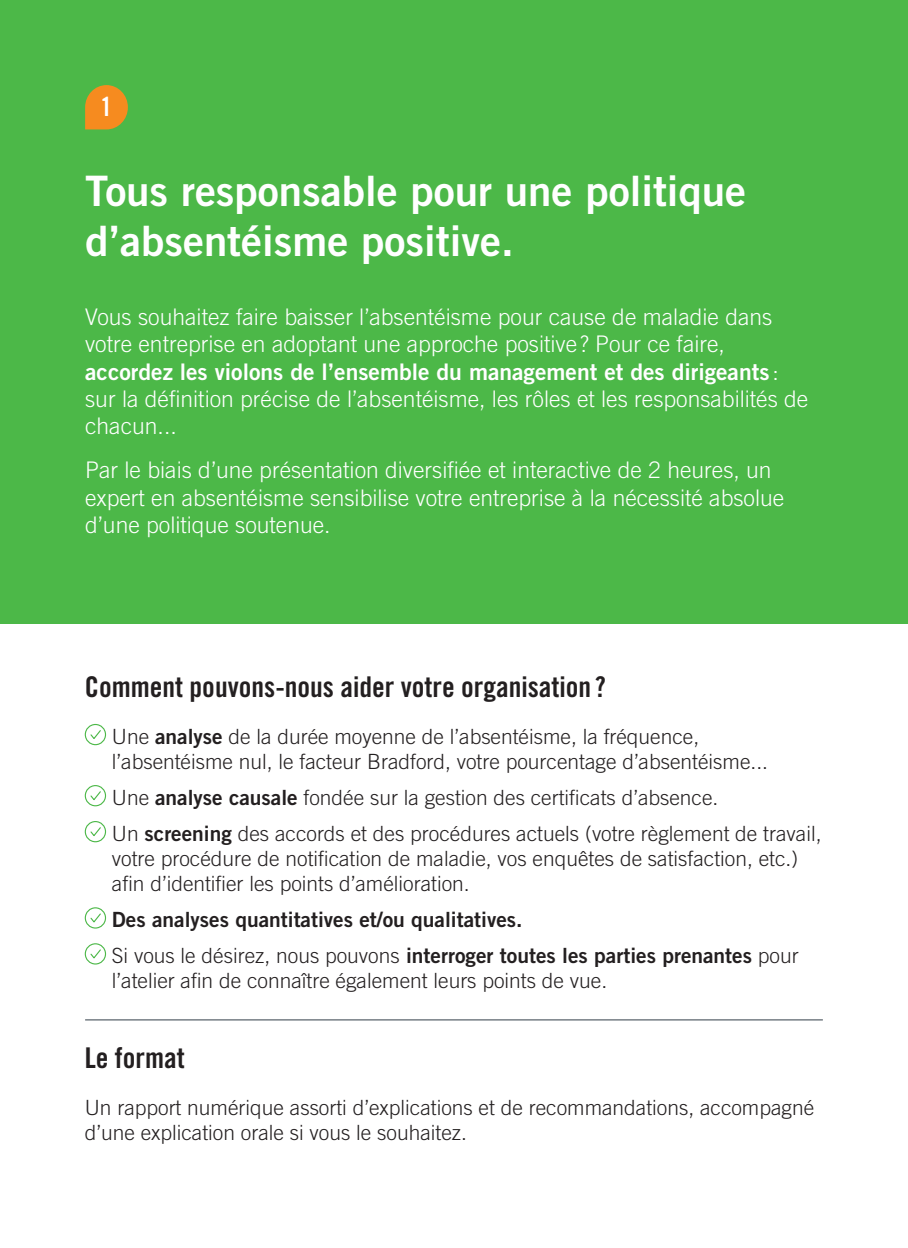
<style>
.page{position:relative;width:908px;height:1248px;background:#fff}
.page>*{position:absolute;margin:0;border:0;box-sizing:border-box;transform-origin:0 0}
.t1{font:42px/50.2px "Trade Gothic LT Std Bd 2";color:#fff}
.t2{font:28.6px "Trade Gothic LT Std Bd Cn 20";color:#231f20}
.t3{font:26.4px "Trade Gothic LT Std Bd Cn 20";color:#fff}
.t4{font:300 22.8px/27.4px "Trade Gothic LT Std";color:#fff}
.t5{font:22.8px "Trade Gothic LT Std Bd 2";color:#fff}
.t6{font:300 21px/25.2px "Trade Gothic LT Std";color:#231f20}
.t7{font:21px/36px "Trade Gothic LT Std Bd 2";color:#231f20}
.s1{font-family:"Trade Gothic LT Std";font-weight:300}
.s2{font-family:"Trade Gothic LT Std Bd 2";font-weight:400}
</style>
<div class="page">
<div style="left:0;top:0;width:907px;height:624px;background:#4cb848"></div>
<svg style="left:85px;top:85px;width:43px;height:44px;background:#d99225"></svg>
<svg style="left:84px;top:723px;width:23px;height:22px"></svg>
<svg style="left:84px;top:785px;width:23px;height:21px"></svg>
<svg style="left:84px;top:821px;width:23px;height:21px"></svg>
<svg style="left:84px;top:907px;width:23px;height:22px"></svg>
<svg style="left:84px;top:943px;width:23px;height:22px"></svg>
<hr style="left:85px;top:1019px;width:737px;height:1px;background:#323d47">
<p class="t3" style="left:101px;top:91px;width:13px">1</p>
<h1 class="t1" style="left:85px;top:165px;width:662px">Tous responsable pour une politique d’absentéisme positive.</h1>
<p class="t4" style="left:85px;top:302px;width:688px">Vous souhaitez faire baisser l’absentéisme pour cause de maladie dans votre entreprise en adoptant une approche positive ? Pour ce faire,</p>
<p class="t5" style="left:85px;top:357px;width:694px">accordez les violons de l’ensemble du management et des dirigeants <span class="s1">:</span></p>
<p class="t4" style="left:85px;top:385px;width:724px">sur la définition précise de l’absentéisme, les rôles et les responsabilités de chacun...</p>
<p class="t4" style="left:85px;top:456px;width:700px">Par le biais d’une présentation diversifiée et interactive de 2 heures, un expert en absentéisme sensibilise votre entreprise à la nécessité absolue d’une politique soutenue.</p>
<h2 class="t2" style="left:85px;top:669px;width:522px">Comment pouvons-nous aider votre organisation ?</h2>
<p class="t6" style="left:112px;top:723px;width:657px">Une <span class="s2">analyse</span> de la durée moyenne de l’absentéisme, la fréquence, l’absentéisme nul, le facteur Bradford, votre pourcentage d’absentéisme...</p>
<p class="t6" style="left:112px;top:779px;width:710px;line-height:36px">Une <span class="s2">analyse causale</span> fondée sur la gestion des certificats d’absence.<br>Un <span class="s2">screening</span> des accords et des procédures actuels (votre règlement de travail,</p>
<p class="t6" style="left:112px;top:845px;width:687px">votre procédure de notification de maladie, vos enquêtes de satisfaction, etc.) afin d’identifier les points d’amélioration.</p>
<p class="t7" style="left:112px;top:901px;width:688px">Des analyses quantitatives et/ou qualitatives.<br><span class="s1">Si vous le désirez, nous pouvons</span> interroger toutes les parties prenantes <span class="s1">pour</span></p>
<p class="t6" style="left:112px;top:967px;width:496px">l’atelier afin de connaître également leurs points de vue.</p>
<h2 class="t2" style="left:85px;top:1040px;width:101px">Le format</h2>
<p class="t6" style="left:85px;top:1094px;width:730px">Un rapport numérique assorti d’explications et de recommandations, accompagné d’une explication orale si vous le souhaitez.</p>
</div>
